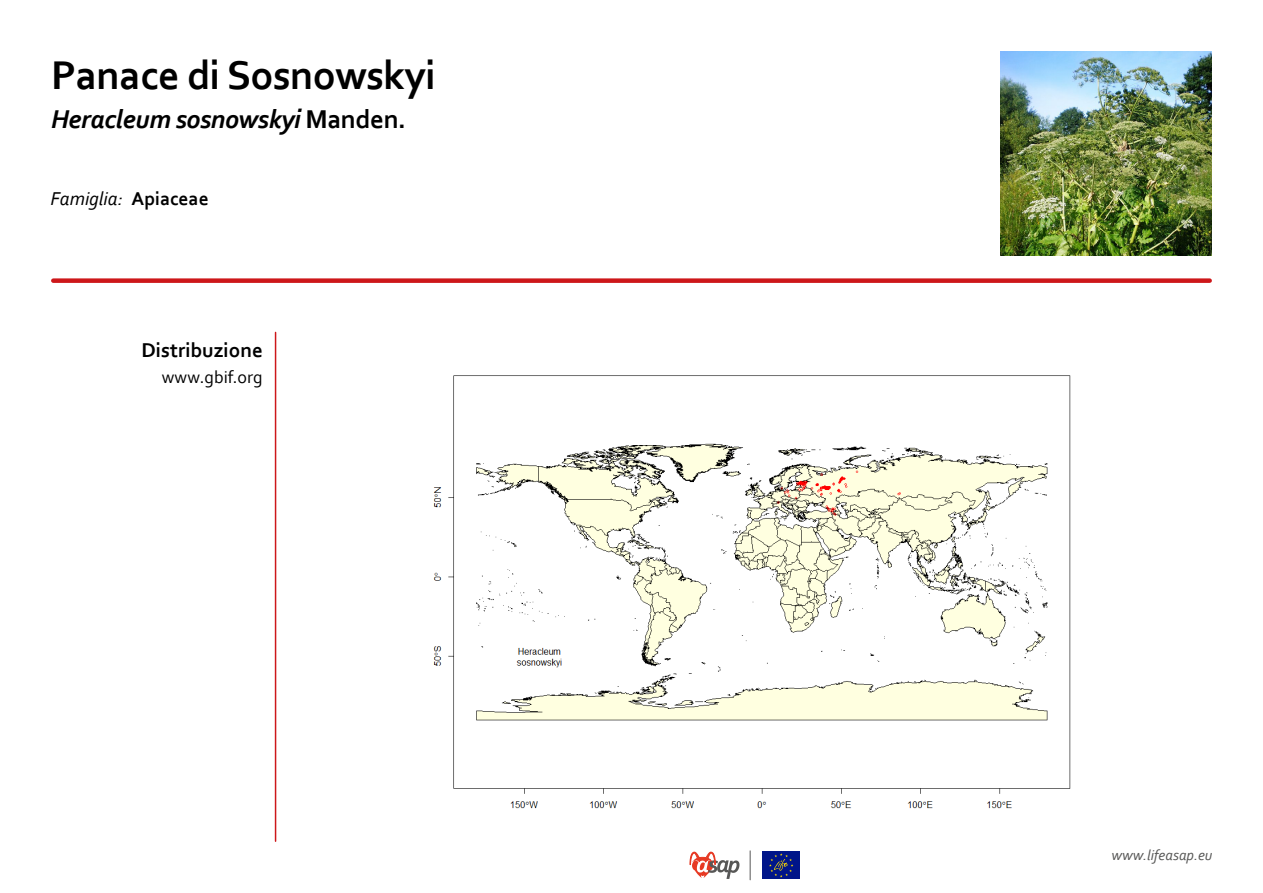
<style>
.page{position:relative;width:1263px;height:893px;background:#fff}
.page>*{position:absolute;margin:0;border:0;box-sizing:border-box;transform-origin:0 0}
.t1{font:700 42px "Corbel";letter-spacing:-.015em;color:#000}
.t2{font:italic 700 27px "Corbel";letter-spacing:-.015em;color:#000}
.t3{font:700 21px "Corbel";color:#000}
.t4{font:italic 19.5px "Corbel";color:#000}
.t5{font:18px "Corbel";color:#000}
.t6{font:italic 15px "Corbel";color:#575756}
.s1{font-style:normal}
.s2{font-weight:700;font-style:normal}
</style>
<div class="page">
<div style="left:53px;top:278px;width:1157px;height:5px;background:#cd171a"></div>
<img style="left:1000px;top:51px;width:212px;height:204px">
<hr style="left:275px;top:332px;width:1px;height:509px;background:#cd171a">
<svg style="left:689px;top:851px;width:50px;height:28px"></svg>
<svg style="left:750px;top:851px;width:1px;height:29px"></svg>
<div style="left:762px;top:852px;width:38px;height:27px;background:#001589"></div>
<svg style="left:769px;top:853px;width:24px;height:24px"></svg>
<img style="left:433px;top:375px;width:638px;height:434px">
<h1 class="t1" style="left:51px;top:49px;width:386px">Panace di Sosnowskyi</h1>
<p class="t2" style="left:51px;top:102px;width:357px">Heracleum sosnowskyi <span class="s1">Manden.</span></p>
<p class="t4" style="left:51px;top:186px;width:160px">Famiglia: <span class="s2">Apiaceae</span></p>
<p class="t3" style="left:141px;top:337px;width:123px">Distribuzione</p>
<p class="t5" style="left:162px;top:366px;width:102px">www.gbif.org</p>
<p class="t6" style="left:1111px;top:846px;width:102px">www.lifeasap.eu</p>
</div>
